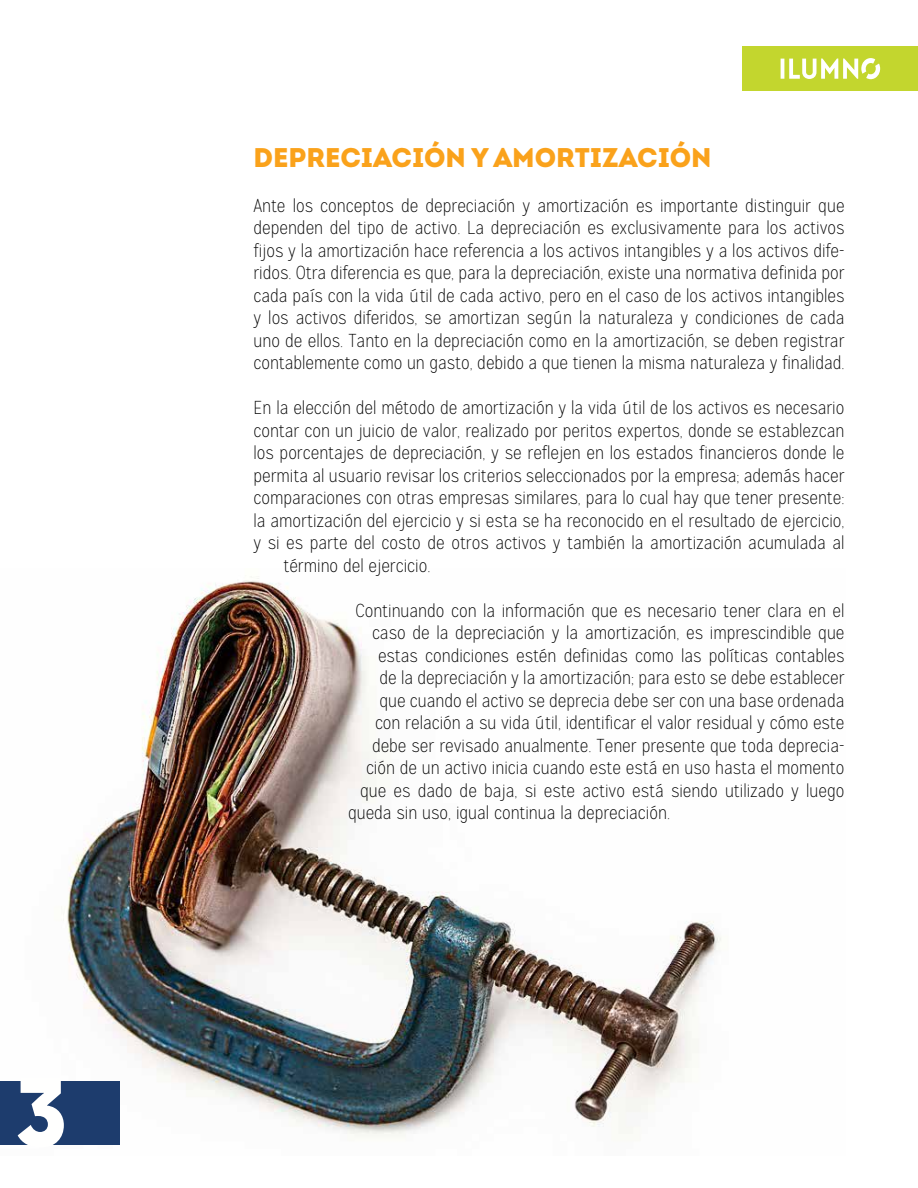
<style>
.page{position:relative;width:918px;height:1188px;background:#fff}
.page>*{position:absolute;margin:0;border:0;box-sizing:border-box;transform-origin:0 0}
.t1{font:900 97.5px "Mission Gothic";color:#fffffe}
.t2{font:900 27px "Intro";color:#faa21b}
.t3{font:100 18.75px/22.5px "Mission Gothic";color:#000;text-align:justify}
</style>
<div class="page">
<div style="left:743px;top:46px;width:175px;height:45px;background:#c3d62e"></div>
<svg style="left:781px;top:58px;width:99px;height:21px"></svg>
<img style="left:61px;top:576px;width:660px;height:561px">
<div style="left:0;top:1081px;width:120px;height:64px;background:#1d3c6d"></div>
<h1 class="t1" style="left:16px;top:1049px;width:52px">3</h1>
<h2 class="t2" style="left:254px;top:139px;width:460px">DEPRECIACIÓN Y AMORTIZACIÓN</h2>
<p class="t3" style="left:254px;top:194px;width:593px">Ante los conceptos de depreciación y amortización es importante distinguir que dependen del tipo de activo. La depreciación es exclusivamente para los activos fijos y la amortización hace referencia a los activos intangibles y a los activos dife&shy;ridos. Otra diferencia es que, para la depreciación, existe una normativa definida por cada país con la vida útil de cada activo, pero en el caso de los activos intangibles y los activos diferidos, se amortizan según la naturaleza y condiciones de cada uno de ellos. Tanto en la depreciación como en la amortización, se deben registrar contablemente como un gasto, debido a que tienen la misma naturaleza y finalidad.</p>
<p class="t3" style="left:254px;top:397px;width:592px">En la elección del método de amortización y la vida útil de los activos es necesario</p>
<p class="t3" style="left:254px;top:419px;width:592px">contar con un juicio de valor, realizado por peritos expertos, donde se establezcan</p>
<p class="t3" style="left:254px;top:442px;width:592px">los porcentajes de depreciación, y se reflejen en los estados financieros donde le</p>
<p class="t3" style="left:254px;top:464px;width:593px">permita al usuario revisar los criterios seleccionados por la empresa; además hacer</p>
<p class="t3" style="left:254px;top:487px;width:592px">comparaciones con otras empresas similares, para lo cual hay que tener presente:</p>
<p class="t3" style="left:254px;top:509px;width:593px">la amortización del ejercicio y si esta se ha reconocido en el resultado de ejercicio,</p>
<p class="t3" style="left:254px;top:532px;width:592px">y si es parte del costo de otros activos y también la amortización acumulada al</p>
<p class="t3" style="left:284px;top:554px;width:148px">término del ejercicio.</p>
<p class="t3" style="left:356px;top:599px;width:490px">Continuando con la información que es necesario tener clara en el</p>
<p class="t3" style="left:372px;top:622px;width:474px">caso de la depreciación y la amortización, es imprescindible que</p>
<p class="t3" style="left:378px;top:644px;width:468px">estas condiciones estén definidas como las políticas contables</p>
<p class="t3" style="left:380px;top:667px;width:467px">de la depreciación y la amortización; para esto se debe establecer</p>
<p class="t3" style="left:380px;top:689px;width:466px">que cuando el activo se deprecia debe ser con una base ordenada</p>
<p class="t3" style="left:375px;top:712px;width:471px">con relación a su vida útil, identificar el valor residual y cómo este</p>
<p class="t3" style="left:372px;top:734px;width:474px">debe ser revisado anualmente. Tener presente que toda deprecia-</p>
<p class="t3" style="left:366px;top:757px;width:480px">ción de un activo inicia cuando este está en uso hasta el momento</p>
<p class="t3" style="left:360px;top:779px;width:486px">que es dado de baja, si este activo está siendo utilizado y luego</p>
<p class="t3" style="left:348px;top:802px;width:324px">queda sin uso, igual continua la depreciación.</p>
</div>
